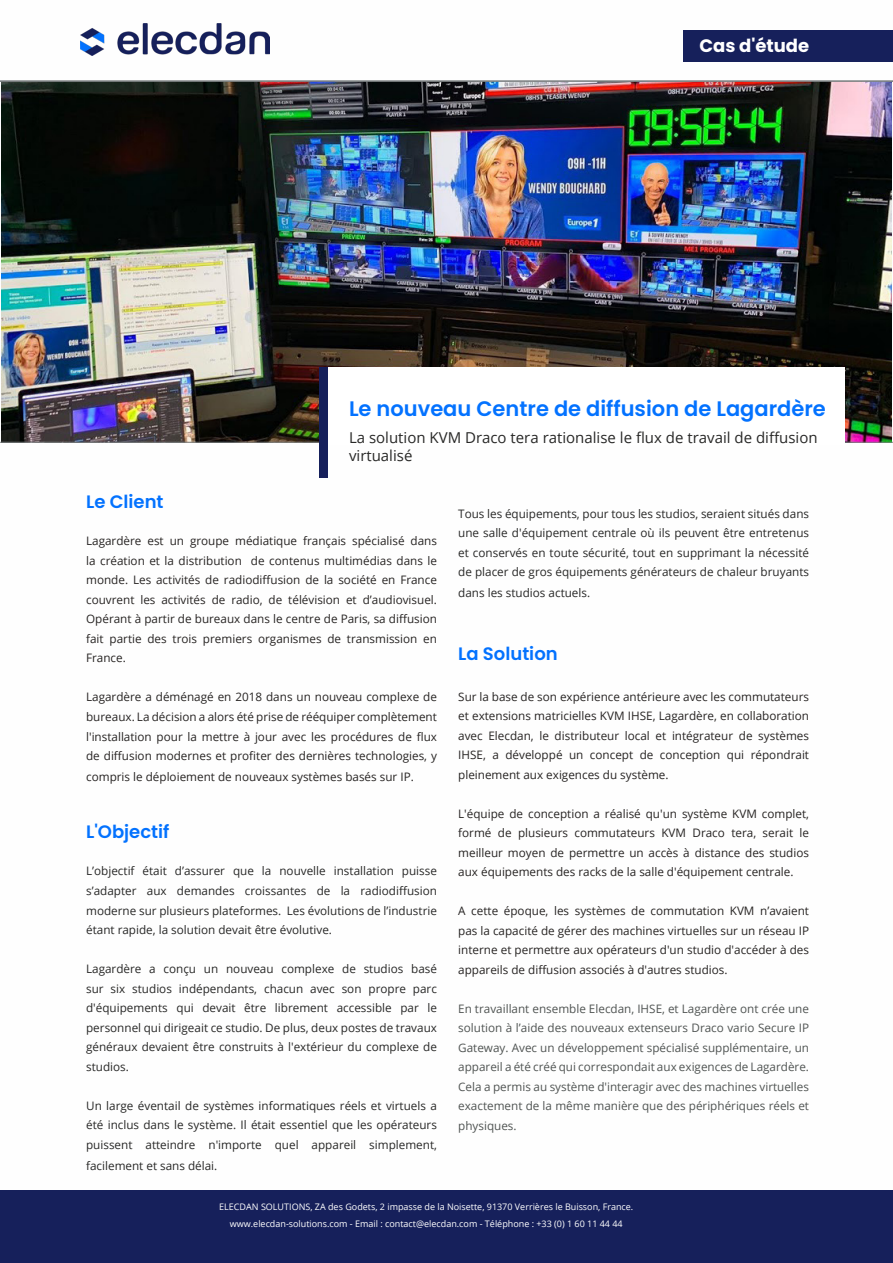
<style>
.page{position:relative;width:893px;height:1263px;background:#fff}
.page>*{position:absolute;margin:0;border:0;box-sizing:border-box;transform-origin:0 0}
.t1{font:600 21px "Poppins";color:#0372ff}
.t2{font:600 18px "Poppins";color:#0372ff}
.t3{font:700 18px "Poppins";color:#fff}
.t4{font:15px/18px "Open Sans";color:#282827}
.t5{font:11.7px/19.5px "Open Sans";color:#272423;text-align:justify}
.t6{font:11.7px/19.5px "Open Sans";color:#282827;text-align:justify}
.t7{font:11.7px/19.5px "Open Sans";color:#505453;text-align:justify}
.t8{font:9px/16.5px "Open Sans";color:#fff;text-align:center}
</style>
<div class="page">
<img style="left:80px;top:23px;width:190px;height:32px">
<img style="left:1px;top:82px;width:891px;height:360px">
<hr style="left:0;top:81px;width:893px;height:1px;background:#7d8283">
<hr style="left:0;top:442px;width:893px;height:1px;background:#7d8283">
<div style="left:319px;top:367px;width:526px;height:77px;background:#fff"></div>
<div style="left:319px;top:367px;width:8px;height:110px;background:#16205b"></div>
<div style="left:683px;top:30px;width:210px;height:32px;background:#16205b"></div>
<div style="left:0;top:1191px;width:893px;height:72px;background:#16205b"></div>
<h2 class="t3" style="left:699px;top:36px;width:111px">Cas d'étude</h2>
<h1 class="t1" style="left:349px;top:399px;width:478px">Le nouveau Centre de diffusion de Lagardère</h1>
<p class="t4" style="left:349px;top:428px;width:470px">La solution KVM Draco tera rationalise le flux de travail de diffusion virtualisé</p>
<h2 class="t2" style="left:86px;top:493px;width:79px">Le Client</h2>
<p class="t5" style="left:86px;top:533px;width:352px">Lagardère est un groupe médiatique français spécialisé dans la création et la distribution de contenus multimédias dans le monde. Les activités de radiodiffusion de la société en France couvrent les activités de radio, de télévision et d’audiovisuel.<br>Opérant à partir de bureaux dans le centre de Paris, sa diffusion fait partie des trois premiers organismes de transmission en France.</p>
<p class="t5" style="left:86px;top:689px;width:352px">Lagardère a déménagé en 2018 dans un nouveau complexe de bureaux. La décision a alors été prise de rééquiper complètement l'installation pour la mettre à jour avec les procédures de flux de diffusion modernes et profiter des dernières technologies, y</p>
<p class="t5" style="left:86px;top:767px;width:329px">compris le déploiement de nouveaux systèmes basés sur IP.</p>
<h2 class="t2" style="left:86px;top:823px;width:85px">L'Objectif</h2>
<p class="t6" style="left:86px;top:863px;width:352px">L’objectif était d’assurer que la nouvelle installation puisse s’adapter aux demandes croissantes de la radiodiffusion moderne sur plusieurs plateformes. Les évolutions de l’industrie étant rapide, la solution devait être évolutive.</p>
<p class="t6" style="left:86px;top:960px;width:352px">Lagardère a conçu un nouveau complexe de studios basé sur six studios indépendants, chacun avec son propre parc d'équipements qui devait être librement accessible par le personnel qui dirigeait ce studio. De plus, deux postes de travaux généraux devaient être construits à l'extérieur du complexe de studios.</p>
<p class="t6" style="left:86px;top:1095px;width:352px">Un large éventail de systèmes informatiques réels et virtuels a été inclus dans le système. Il était essentiel que les opérateurs puissent atteindre n'importe quel appareil simplement,</p>
<p class="t6" style="left:86px;top:1157px;width:133px">facilement et sans délai.</p>
<p class="t6" style="left:458px;top:505px;width:352px">Tous les équipements, pour tous les studios, seraient situés dans une salle d'équipement centrale où ils peuvent être entretenus et conservés en toute sécurité, tout en supprimant la nécessité de placer de gros équipements générateurs de chaleur bruyants</p>
<p class="t6" style="left:458px;top:584px;width:133px">dans les studios actuels.</p>
<h2 class="t2" style="left:458px;top:645px;width:101px">La Solution</h2>
<p class="t5" style="left:458px;top:688px;width:352px">Sur la base de son expérience antérieure avec les commutateurs et extensions matricielles KVM IHSE, Lagardère, en collaboration avec Elecdan, le distributeur local et intégrateur de systèmes IHSE, a développé un concept de conception qui répondrait pleinement aux exigences du système.</p>
<p class="t5" style="left:458px;top:803px;width:352px">L'équipe de conception a réalisé qu'un système KVM complet, formé de plusieurs commutateurs KVM Draco tera, serait le meilleur moyen de permettre un accès à distance des studios aux équipements des racks de la salle d'équipement centrale.</p>
<p class="t5" style="left:458px;top:901px;width:352px">A cette époque, les systèmes de commutation KVM n’avaient pas la capacité de gérer des machines virtuelles sur un réseau IP interne et permettre aux opérateurs d'un studio d'accéder à des appareils de diffusion associés à d'autres studios.</p>
<p class="t7" style="left:458px;top:998px;width:352px">En travaillant ensemble Elecdan, IHSE, et Lagardère ont crée une solution à l’aide des nouveaux extenseurs Draco vario Secure IP Gateway. Avec un développement spécialisé supplémentaire, un appareil a été créé qui correspondait aux exigences de Lagardère.<br>Cela a permis au système d'interagir avec des machines virtuelles exactement de la même manière que des périphériques réels et physiques.</p>
<p class="t8" style="left:219px;top:1200px;width:416px">ELECDAN SOLUTIONS, ZA des Godets, 2 impasse de la Noisette, 91370 Verrières le Buisson, France. www.elecdan-solutions.com - Email : contact@elecdan.com - Téléphone : +33 (0) 1 60 11 44 44</p>
</div>
